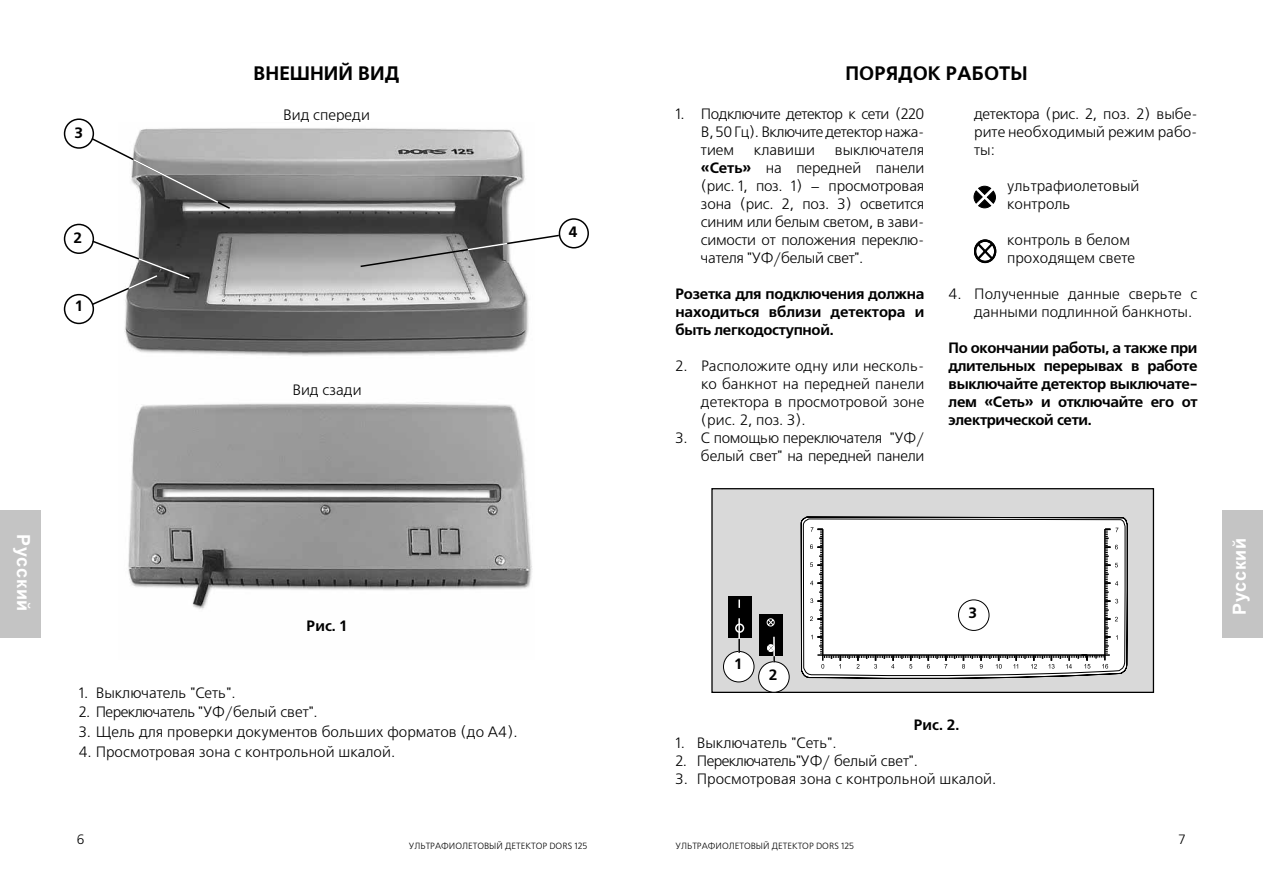
<style>
.page{position:relative;width:1263px;height:893px;background:#fff}
.page>*{position:absolute;margin:0;border:0;box-sizing:border-box;transform-origin:0 0}
.t1{font:700 19.5px "Free Set C";color:#000}
.t2{font:700 18px "Arial";letter-spacing:.04em;color:#fff}
.t3{font:15px/18px "Free Set C";color:#000;text-align:justify}
.t4{font:700 15px/18px "Free Set C";letter-spacing:-.02em;color:#000;text-align:justify}
.t5{font:15px "Free Set C";letter-spacing:-.035em;color:#000}
.t6{font:15px/18px "Free Set C";letter-spacing:-.02em;color:#000;text-align:right}
.t7{font:13.5px "Free Set C";color:#000}
.t8{font:9px "Free Set C";color:#000}
.s1{font-weight:700}
</style>
<div class="page">
<div style="left:0;top:510px;width:40px;height:128px;background:#c4c4c4"></div>
<div style="left:1222px;top:510px;width:41px;height:128px;background:#c4c4c4"></div>
<svg style="left:974px;top:186px;width:22px;height:22px"></svg>
<svg style="left:974px;top:239px;width:22px;height:24px"></svg>
<div style="left:712px;top:489px;width:441px;height:203px;background:#d9d9d9"></div>
<div style="left:728px;top:596px;width:24px;height:42px;background:#000"></div>
<svg style="left:800px;top:516px;width:328px;height:163px;background:#c5c5c5"></svg>
<div style="left:810px;top:527px;width:308px;height:142px;background:#fff"></div>
<div style="left:759px;top:614px;width:24px;height:42px;background:#000"></div>
<svg style="left:766px;top:618px;width:9px;height:9px"></svg>
<div style="left:711px;top:488px;width:443px;height:205px;border:1px solid #000"></div>
<div style="left:958px;top:600px;width:31px;height:30px;background:#fff;border-radius:50%"></div>
<div style="left:958px;top:600px;width:31px;height:31px;border:1px solid #000;border-radius:50%"></div>
<div style="left:723px;top:651px;width:31px;height:31px;background:#fff;border-radius:50%"></div>
<div style="left:723px;top:651px;width:31px;height:31px;border:1px solid #000;border-radius:50%"></div>
<div style="left:759px;top:662px;width:30px;height:30px;background:#fff;border-radius:50%"></div>
<div style="left:758px;top:661px;width:32px;height:32px;border:1px solid #000;border-radius:50%"></div>
<hr style="left:773px;top:637px;width:2px;height:25px;background:#fff">
<svg style="left:734px;top:599px;width:11px;height:54px"></svg>
<svg style="left:767px;top:644px;width:8px;height:18px"></svg>
<img style="left:124px;top:128px;width:408px;height:481px">
<div style="left:64px;top:294px;width:30px;height:30px;border:2px solid #000;border-radius:50%"></div>
<div style="left:64px;top:224px;width:30px;height:30px;border:2px solid #000;border-radius:50%"></div>
<div style="left:64px;top:118px;width:30px;height:31px;border:2px solid #000;border-radius:50%"></div>
<div style="left:559px;top:218px;width:30px;height:31px;border:2px solid #000;border-radius:50%"></div>
<svg style="left:91px;top:239px;width:100px;height:67px"></svg>
<svg style="left:359px;top:234px;width:202px;height:34px"></svg>
<svg style="left:90px;top:137px;width:142px;height:73px"></svg>
<p class="t2" style="left:35px;top:534px;width:79px;rotate:90deg">Русский</p>
<p class="t4" style="left:74px;top:125px;width:10px">3</p>
<p class="t4" style="left:74px;top:230px;width:10px">2</p>
<p class="t4" style="left:75px;top:297px;width:8px">1</p>
<h1 class="t1" style="left:253px;top:62px;width:147px">ВНЕШНИЙ ВИД</h1>
<p class="t3" style="left:283px;top:107px;width:88px">Вид спереди</p>
<p class="t3" style="left:292px;top:382px;width:71px">Вид сзади</p>
<p class="t4" style="left:568px;top:224px;width:11px">4</p>
<p class="t4" style="left:307px;top:618px;width:41px">Рис. 1</p>
<p class="t3" style="left:79px;top:684px;width:158px">1. Выключатель "Сеть".</p>
<p class="t5" style="left:79px;top:704px;width:241px">2. Переключатель "УФ/белый свет".</p>
<p class="t3" style="left:79px;top:723px;width:441px">3. Щель для проверки документов больших форматов (до А4).</p>
<p class="t3" style="left:79px;top:743px;width:318px">4. Просмотровая зона с контрольной шкалой.</p>
<h1 class="t1" style="left:845px;top:62px;width:68px">ПорЯдок</h1>
<h1 class="t1" style="left:946px;top:62px;width:15px">работы</h1>
<p class="t3" style="left:701px;top:105px;width:225px;text-indent:-26px">1. Подключите детектор к сети (220<br>В,50Гц). Включите детектор нажа&shy;тием</p>
<p class="t3" style="left:701px;top:141px;width:225px;text-indent:134px">выключателя <span class="s1">«Сеть»</span> на передней панели (рис. 1, поз. 1) – просмотровая зона (рис. 2, поз. 3) осветится синим или белым светом, в зави&shy;симости от положения переклю&shy;чателя "УФ/белый свет".</p>
<p class="t4" style="left:675px;top:285px;width:250px">Розетка для подключения должна находиться вблизи детектора и быть легкодоступной.</p>
<p class="t3" style="left:701px;top:357px;width:225px;text-indent:-26px">2. Расположите одну или несколь&shy;ко банкнот на передней панели детектора в просмотровой зоне (рис. 2, поз. 3).</p>
<p class="t6" style="left:675px;top:429px;width:250px">3. С помощью переключателя "УФ/ белый свет" на передней панели</p>
<p class="t3" style="left:754px;top:141px;width:62px">клавиши</p>
<p class="t3" style="left:974px;top:105px;width:225px">детектора (рис. 2, поз. 2) выбе&shy;рите необходимый режим рабо&shy;ты:</p>
<p class="t3" style="left:1007px;top:177px;width:134px">ультрафиолетовый контроль</p>
<p class="t3" style="left:1007px;top:231px;width:129px">контроль в белом проходящем свете</p>
<p class="t3" style="left:974px;top:285px;width:225px;text-indent:-25px">4. Полученные данные сверьте с данными подлинной банкноты.</p>
<p class="t4" style="left:949px;top:339px;width:250px">По окончании работы, а также при длительных перерывах в работе выключайте детектор выключате&shy;лем «Сеть» и отключайте его от электрической сети.</p>
<p class="t4" style="left:735px;top:656px;width:8px">1</p>
<p class="t4" style="left:769px;top:666px;width:10px">2</p>
<p class="t4" style="left:968px;top:605px;width:10px">3</p>
<p class="t4" style="left:914px;top:716px;width:47px">Рис. 2.</p>
<p class="t3" style="left:675px;top:734px;width:163px">1. Выключатель "Сеть".</p>
<p class="t5" style="left:675px;top:752px;width:244px">2. Переключатель"УФ/ белый свет".</p>
<p class="t3" style="left:675px;top:770px;width:322px">3. Просмотровая зона с контрольной шкалой.</p>
<p class="t7" style="left:77px;top:832px;width:9px">6</p>
<p class="t7" style="left:1179px;top:832px;width:8px">7</p>
<p class="t8" style="left:675px;top:841px;width:180px">УЛЬТРАФИОЛЕТОВЫй ДЕТЕКТОР DORS 125</p>
<p class="t8" style="left:409px;top:841px;width:180px">УЛЬТРАФИОЛЕТОВЫй ДЕТЕКТОР DORS 125</p>
<p class="t2" style="left:1228px;top:615px;width:79px;rotate:-90deg">Русский</p>
</div>
